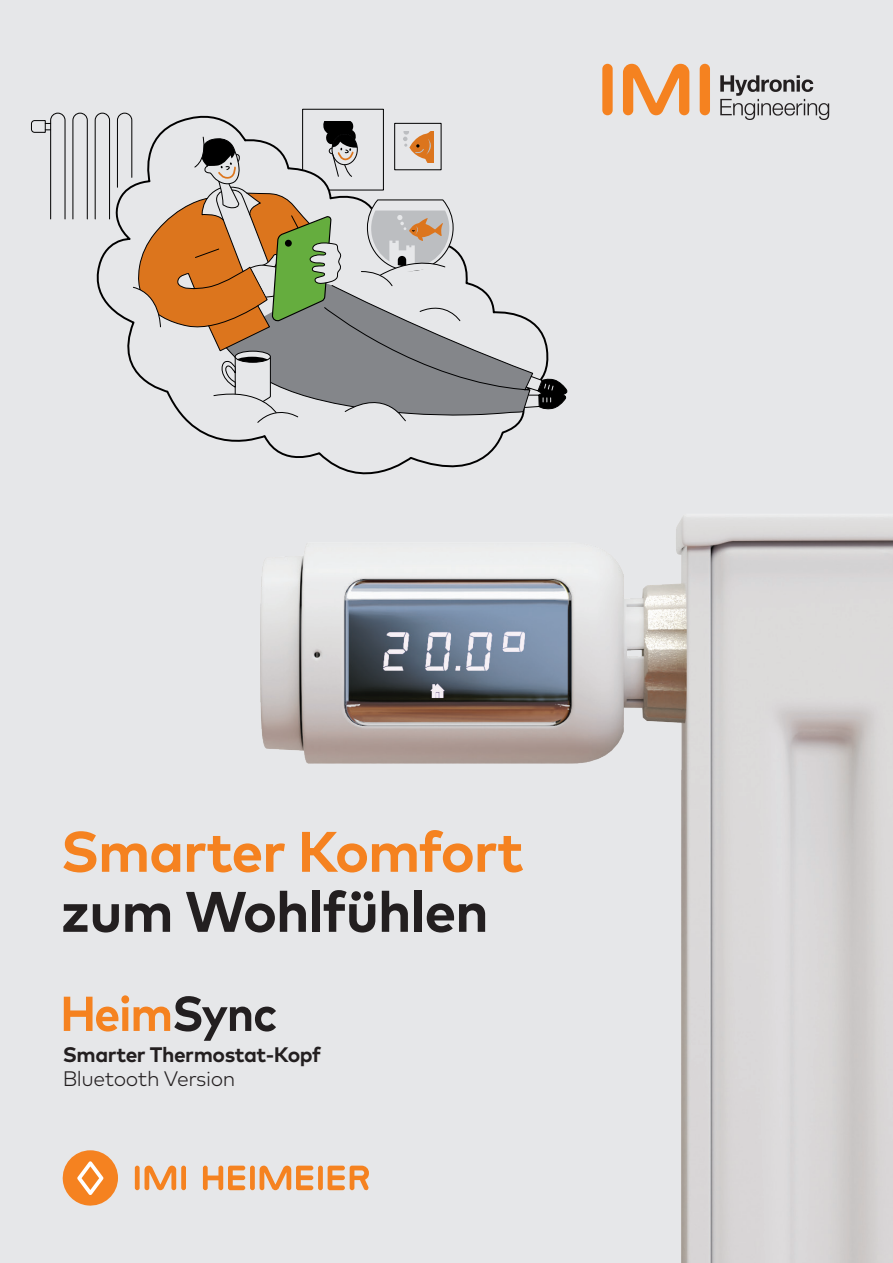
<style>
.page{position:relative;width:893px;height:1263px;background:#e6e7e9}
.page>*{position:absolute;margin:0;border:0;box-sizing:border-box;transform-origin:0 0}
.t1{font:700 57px "Mark Pro";letter-spacing:-.02em;color:#f58220}
.t2{font:700 57px "Mark Pro";letter-spacing:-.02em;color:#231f20}
.t3{font:700 21px "Mark Pro";letter-spacing:-.02em;color:#231f20}
.t4{font:300 21px "Mark Pro";letter-spacing:-.02em;color:#231f20}
</style>
<div class="page">
<img style="left:173px;top:516px;width:720px;height:747px">
<div style="left:700px;top:64px;width:10px;height:51px;background:#f58220;border-radius:5px"></div>
<div style="left:602px;top:64px;width:11px;height:51px;background:#f58220;border-radius:5px"></div>
<svg style="left:623px;top:64px;width:66px;height:51px"></svg>
<svg style="left:720px;top:75px;width:109px;height:45px"></svg>
<div style="left:135px;top:1165px;width:5px;height:25px;background:#f58220;border-radius:2px"></div>
<div style="left:181px;top:1165px;width:5px;height:25px;background:#f58220;border-radius:2px"></div>
<svg style="left:145px;top:1165px;width:31px;height:25px"></svg>
<svg style="left:62px;top:1150px;width:56px;height:56px"></svg>
<div style="left:250px;top:1165px;width:5px;height:25px;background:#f58220;border-radius:2px"></div>
<svg style="left:203px;top:1165px;width:42px;height:25px"></svg>
<div style="left:318px;top:1165px;width:5px;height:25px;background:#f58220;border-radius:2px"></div>
<svg style="left:260px;top:1165px;width:53px;height:25px"></svg>
<svg style="left:328px;top:1165px;width:41px;height:25px"></svg>
<svg style="left:189px;top:108px;width:330px;height:367px"></svg>
<svg style="left:72px;top:112px;width:16px;height:108px"></svg>
<svg style="left:31px;top:112px;width:35px;height:108px"></svg>
<svg style="left:94px;top:112px;width:474px;height:312px"></svg>
<svg style="left:64px;top:995px;width:212px;height:46px"></svg>
<h1 class="t1" style="left:61px;top:808px;width:465px">Smarter Komfort</h1>
<h1 class="t2" style="left:61px;top:868px;width:430px">zum Wohlfühlen</h1>
<p class="t3" style="left:63px;top:1039px;width:260px">Smarter Thermostat-Kopf</p>
<p class="t4" style="left:63px;top:1063px;width:174px">Bluetooth Version</p>
</div>
